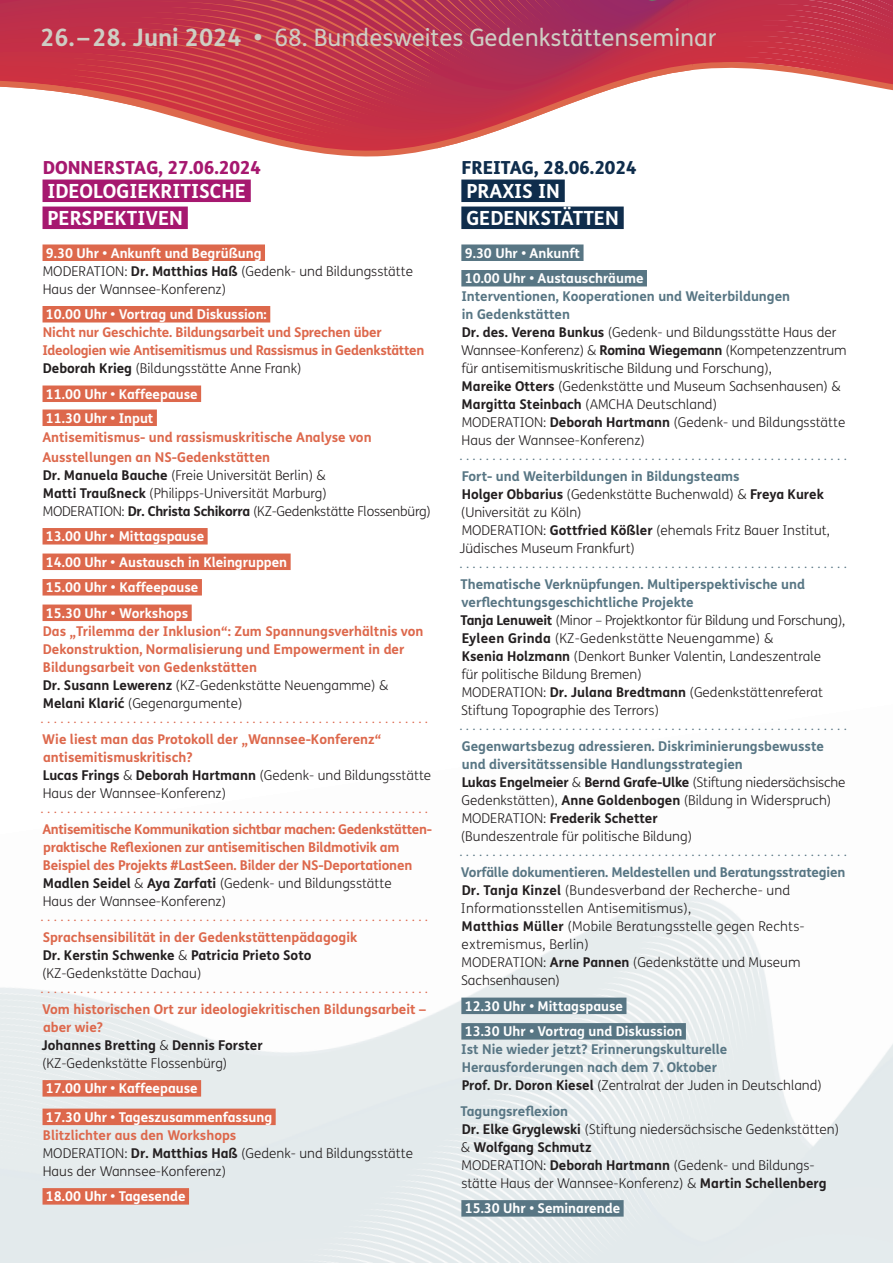
<style>
.page{position:relative;width:893px;height:1263px;background:#fff}
.page>*{position:absolute;margin:0;border:0;box-sizing:border-box;transform-origin:0 0}
.t1{font:24px "FS Me";color:#cecec4}
.t2{font:700 19.5px/27px "FS Me";color:#fff}
.t3{font:800 18px "FS Me";color:#a6186f}
.t4{font:800 18px "FS Me";color:#0f2d4c}
.t5{font:300 13.5px/18px "FS Me";color:#231f20}
.t6{font:700 13.5px/18px "FS Me";color:#dd684c}
.t7{font:700 13.5px/25.5px "FS Me";color:#fff}
.t8{font:300 13.5px "FS Me";color:#dd684c}
.t9{font:300 13.5px "FS Me";color:#587684}
.t10{font:700 13.5px/18px "FS Me";letter-spacing:-.025em;color:#dd684c}
.t11{font:700 13.5px/18px "FS Me";color:#587684}
.s1{font-weight:700}
.s2{font-weight:700;color:#fff}
.s3{color:#231f20}
.s4{font-weight:300;color:#231f20}
.s5{font-weight:700;color:#dd684c}
.s6{font-weight:700;color:#587684}
</style>
<div class="page">
<svg style="left:0;top:0;width:893px;height:228px"></svg>
<img style="left:0;top:895px;width:893px;height:368px">
<div style="left:43px;top:180px;width:208px;height:22px;background:#a6186f"></div>
<div style="left:43px;top:207px;width:145px;height:22px;background:#a6186f"></div>
<div style="left:43px;top:244px;width:222px;height:17px;background:#dd684c"></div>
<div style="left:43px;top:306px;width:227px;height:16px;background:#dd684c"></div>
<div style="left:43px;top:385px;width:158px;height:17px;background:#dd684c"></div>
<div style="left:43px;top:409px;width:114px;height:17px;background:#dd684c"></div>
<div style="left:43px;top:528px;width:165px;height:16px;background:#dd684c"></div>
<div style="left:43px;top:553px;width:248px;height:17px;background:#dd684c"></div>
<div style="left:43px;top:579px;width:159px;height:16px;background:#dd684c"></div>
<div style="left:43px;top:604px;width:149px;height:17px;background:#dd684c"></div>
<div style="left:43px;top:1080px;width:158px;height:16px;background:#dd684c"></div>
<div style="left:43px;top:1108px;width:233px;height:17px;background:#dd684c"></div>
<div style="left:43px;top:1188px;width:146px;height:16px;background:#dd684c"></div>
<div style="left:461px;top:180px;width:104px;height:22px;background:#0f2d4c"></div>
<div style="left:461px;top:207px;width:163px;height:22px;background:#0f2d4c"></div>
<div style="left:461px;top:244px;width:122px;height:17px;background:#587684"></div>
<div style="left:461px;top:270px;width:186px;height:16px;background:#587684"></div>
<div style="left:461px;top:997px;width:165px;height:17px;background:#587684"></div>
<div style="left:461px;top:1023px;width:225px;height:16px;background:#587684"></div>
<div style="left:461px;top:1200px;width:163px;height:16px;background:#587684"></div>
<h1 class="t1" style="left:40px;top:21px;width:678px"><span class="s1">26. –28. Juni 2024 •</span> 68. Bundesweites Gedenkstättenseminar</h1>
<h3 class="t3" style="left:43px;top:153px;width:220px">DONNERSTAG, 27.06.2024</h3>
<h2 class="t2" style="left:47px;top:176px;width:200px">IDEOLOGIEKRITISCHE<br>PERSPEKTIVEN</h2>
<p class="t5" style="left:43px;top:243px;width:372px"><span class="s2">9.30 Uhr • Ankunft und Begrüßung<br></span>MODERATION: <span class="s1">Dr. Matthias Haß</span> (Gedenk- und Bildungsstätte<br>Haus der Wannsee-Konferenz)</p>
<p class="t7" style="left:46px;top:301px;width:222px">10.00 Uhr • Vortrag und Diskussion:</p>
<p class="t10" style="left:42px;top:323px;width:383px">Nicht nur Geschichte. Bildungsarbeit und Sprechen über<br>Ideologien wie Antisemitismus und Rassismus in Gedenkstätten<br><span class="s3">Deborah Krieg</span> <span class="s4">(Bildungsstätte Anne Frank)</span></p>
<p class="t7" style="left:46px;top:381px;width:153px;line-height:24px">11.00 Uhr • Kaffeepause<br>11.30 Uhr • Input</p>
<p class="t6" style="left:42px;top:427px;width:331px;line-height:19.5px">Antisemitismus- und rassismuskritische Analyse von<br>Ausstellungen an NS-Gedenkstätten</p>
<p class="t5" style="left:43px;top:465px;width:390px"><span class="s1">Dr. Manuela Bauche</span> (Freie Universität Berlin) &amp;<br><span class="s1">Matti Traußneck</span> (Philipps-Universität Marburg)<br>MODERATION: <span class="s1">Dr. Christa Schikorra</span> (KZ-Gedenkstätte Flossenbürg)</p>
<p class="t7" style="left:46px;top:523px;width:243px">13.00 Uhr • Mittagspause<br>14.00 Uhr • Austausch in Kleingruppen<br>15.00 Uhr • Kaffeepause<br>15.30 Uhr • Workshops</p>
<p class="t6" style="left:43px;top:621px;width:382px">Das „Trilemma der Inklusion“: Zum Spannungsverhältnis von Dekonstruktion, Normalisierung und Empowerment in der Bildungsarbeit von Gedenkstätten<br><span class="s3">Dr. Susann Lewerenz</span> <span class="s4">(KZ-Gedenkstätte Neuengamme) &amp; </span><span class="s3">Melani Klarić</span> <span class="s4">(Gegenargumente)</span></p>
<p class="t8" style="left:40px;top:709px;width:389px">. . . . . . . . . . . . . . . . . . . . . . . . . . . . . . . . . . . . . . . . . . . . . . . . . . . . . . . . . . .</p>
<p class="t6" style="left:42px;top:729px;width:390px">Wie liest man das Protokoll der „Wannsee-Konferenz“ antisemitismuskritisch?<br><span class="s3">Lucas Frings</span> <span class="s4">&amp;</span> <span class="s3">Deborah Hartmann</span> <span class="s4">(Gedenk- und Bildungsstätte Haus der Wannsee-Konferenz)</span></p>
<p class="t8" style="left:40px;top:799px;width:389px">. . . . . . . . . . . . . . . . . . . . . . . . . . . . . . . . . . . . . . . . . . . . . . . . . . . . . . . . . . .</p>
<p class="t6" style="left:42px;top:819px;width:391px">Antisemitische Kommunikation sichtbar machen: Gedenkstätten&shy;praktische Reflexionen zur antisemitischen Bildmotivik am Beispiel des Projekts #LastSeen. Bilder der NS-Deportationen <span class="s3">Madlen Seidel</span> <span class="s4">&amp;</span> <span class="s3">Aya Zarfati</span> <span class="s4">(Gedenk- und Bildungsstätte<br>Haus der Wannsee-Konferenz)</span></p>
<p class="t8" style="left:40px;top:906px;width:389px">. . . . . . . . . . . . . . . . . . . . . . . . . . . . . . . . . . . . . . . . . . . . . . . . . . . . . . . . . . .</p>
<p class="t6" style="left:42px;top:927px;width:317px">Sprachsensibilität in der Gedenkstättenpädagogik<br><span class="s3">Dr. Kerstin Schwenke</span> <span class="s4">&amp;</span> <span class="s3">Patricia Prieto Soto </span><span class="s4">(KZ-Gedenkstätte Dachau)</span></p>
<p class="t8" style="left:40px;top:978px;width:389px">. . . . . . . . . . . . . . . . . . . . . . . . . . . . . . . . . . . . . . . . . . . . . . . . . . . . . . . . . . .</p>
<p class="t6" style="left:42px;top:999px;width:386px">Vom historischen Ort zur ideologiekritischen Bildungsarbeit – aber wie?<br><span class="s3">Johannes Bretting</span> <span class="s4">&amp;</span> <span class="s3">Dennis Forster<br></span><span class="s4">(KZ-Gedenkstätte Flossenbürg)</span></p>
<p class="t7" style="left:46px;top:1073px;width:228px;line-height:28.5px">17.00 Uhr • Kaffeepause<br>17.30 Uhr • Tageszusammenfassung</p>
<p class="t5" style="left:43px;top:1125px;width:372px"><span class="s5">Blitzlichter aus den Workshops<br></span>MODERATION: <span class="s1">Dr. Matthias Haß</span> (Gedenk- und Bildungsstätte<br>Haus der Wannsee-Konferenz)</p>
<p class="t7" style="left:46px;top:1183px;width:141px">18.00 Uhr • Tagesende</p>
<h3 class="t4" style="left:462px;top:153px;width:177px">FREITAG, 28.06.2024</h3>
<h2 class="t2" style="left:466px;top:176px;width:154px">PRAXIS IN<br>GEDENKSTÄTTEN</h2>
<p class="t7" style="left:465px;top:239px;width:180px">9.30 Uhr • Ankunft<br>10.00 Uhr • Austauschräume</p>
<p class="t5" style="left:461px;top:287px;width:387px"><span class="s6">Interventionen, Kooperationen und Weiterbildungen<br>in Gedenkstätten<br></span><span class="s1">Dr. des. Verena Bunkus</span> (Gedenk- und Bildungsstätte Haus der Wannsee-Konferenz) &amp; <span class="s1">Romina Wiegemann</span> (Kompetenzzentrum für antisemitismuskritische Bildung und Forschung),<br><span class="s1">Mareike Otters</span> (Gedenkstätte und Museum Sachsenhausen) &amp; <span class="s1">Margitta Steinbach</span> (AMCHA Deutschland)<br>MODERATION: <span class="s1">Deborah Hartmann</span> (Gedenk- und Bildungsstätte Haus der Wannsee-Konferenz)</p>
<p class="t9" style="left:459px;top:446px;width:389px">. . . . . . . . . . . . . . . . . . . . . . . . . . . . . . . . . . . . . . . . . . . . . . . . . . . . . . . . . . .</p>
<p class="t5" style="left:459px;top:467px;width:372px"><span class="s6">Fort- und Weiterbildungen in Bildungsteams<br></span><span class="s1">Holger Obbarius</span> (Gedenkstätte Buchenwald) &amp; <span class="s1">Freya Kurek </span>(Universität zu Köln)<br>MODERATION: <span class="s1">Gottfried Kößler</span> (ehemals Fritz Bauer Institut, Jüdisches Museum Frankfurt)</p>
<p class="t9" style="left:459px;top:554px;width:389px">. . . . . . . . . . . . . . . . . . . . . . . . . . . . . . . . . . . . . . . . . . . . . . . . . . . . . . . . . . .</p>
<p class="t5" style="left:461px;top:575px;width:386px"><span class="s6">Thematische Verknüpfungen. Multiperspektivische und verflechtungsgeschichtliche Projekte<br></span><span class="s1">Tanja Lenuweit</span> (Minor – Projektkontor für Bildung und Forschung), <span class="s1">Eyleen Grinda</span> (KZ-Gedenkstätte Neuengamme) &amp;<br><span class="s1">Ksenia Holzmann</span> (Denkort Bunker Valentin, Landeszentrale<br>für politische Bildung Bremen)<br>MODERATION: <span class="s1">Dr. Julana Bredtmann</span> (Gedenkstättenreferat Stiftung Topographie des Terrors)</p>
<p class="t9" style="left:459px;top:716px;width:389px">. . . . . . . . . . . . . . . . . . . . . . . . . . . . . . . . . . . . . . . . . . . . . . . . . . . . . . . . . . .</p>
<p class="t5" style="left:461px;top:737px;width:386px"><span class="s6">Gegenwartsbezug adressieren. Diskriminierungsbewusste und diversitätssensible Handlungsstrategien<br></span><span class="s1">Lukas Engelmeier</span> &amp; <span class="s1">Bernd Grafe-Ulke</span> (Stiftung niedersächsische Gedenkstätten), <span class="s1">Anne Goldenbogen</span> (Bildung in Widerspruch)<br>MODERATION: <span class="s1">Frederik Schetter<br></span>(Bundeszentrale für politische Bildung)</p>
<p class="t9" style="left:459px;top:842px;width:389px">. . . . . . . . . . . . . . . . . . . . . . . . . . . . . . . . . . . . . . . . . . . . . . . . . . . . . . . . . . .</p>
<p class="t5" style="left:461px;top:863px;width:386px"><span class="s6">Vorfälle dokumentieren. Meldestellen und Beratungsstrategien </span><span class="s1">Dr. Tanja Kinzel</span> (Bundesverband der Recherche- und Informationsstellen Antisemitismus),<br><span class="s1">Matthias Müller</span> (Mobile Beratungsstelle gegen Rechts&shy;extremismus, Berlin)<br>MODERATION: <span class="s1">Arne Pannen</span> (Gedenkstätte und Museum Sachsenhausen)</p>
<p class="t7" style="left:465px;top:992px;width:219px">12.30 Uhr • Mittagspause<br>13.30 Uhr • Vortrag und Diskussion</p>
<p class="t11" style="left:461px;top:1039px;width:362px">Ist Nie wieder jetzt? Erinnerungskulturelle<br>Herausforderungen nach dem 7. Oktober<br><span class="s3">Prof. Dr. Doron Kiesel</span> <span class="s4">(Zentralrat der Juden in Deutschland)</span></p>
<p class="t5" style="left:460px;top:1101px;width:380px"><span class="s6">Tagungsreflexion<br></span><span class="s1">Dr. Elke Gryglewski</span> (Stiftung niedersächsische Gedenkstätten) &amp; <span class="s1">Wolfgang Schmutz<br></span>MODERATION: <span class="s1">Deborah Hartmann</span> (Gedenk- und Bildungs&shy;stätte Haus der Wannsee-Konferenz) &amp; <span class="s1">Martin Schellenberg</span></p>
<p class="t7" style="left:465px;top:1195px;width:157px">15.30 Uhr • Seminarende</p>
</div>
